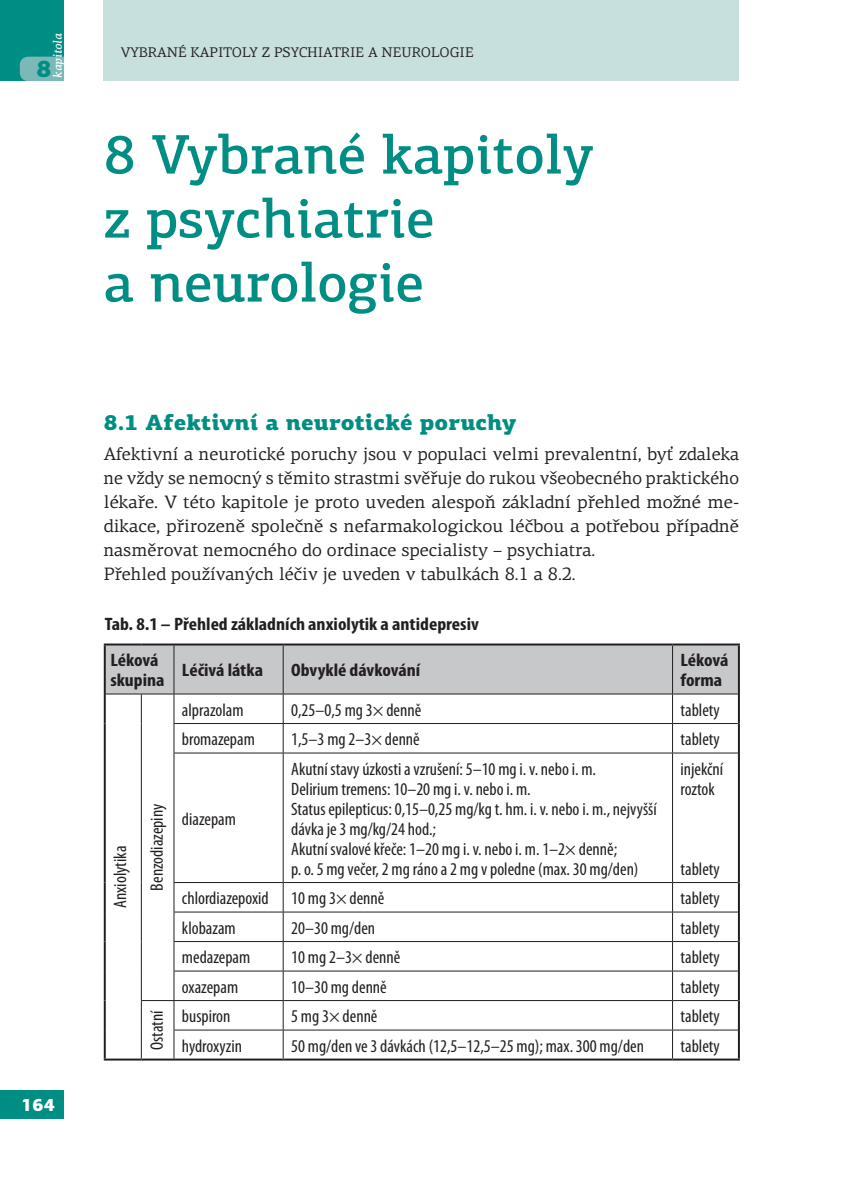
<style>
.page{position:relative;width:843px;height:1194px;background:#fff}
.page>*{position:absolute;margin:0;border:0;box-sizing:border-box;transform-origin:0 0}
.t1{font:500 56px/64px "PF Agora Slab Pro";color:#008d83}
.t2{font:900 24px "PF Agora Slab Pro";color:#008d83}
.t3{font:900 22px "PF Agora Slab Pro";letter-spacing:.005em;color:#008d83}
.t4{font:condensed 18px/20px "Myriad Pro";color:#231f20}
.t5{font:18px/24px "PF Agora Serif Pro";color:#231f20}
.t6{font:700 condensed 18px/35.6px "Myriad Pro";color:#231f20;scale:1.1 1}
.t7{font:900 18px "PF Agora Sans Pro";color:#fff}
.t8{font:14px "PF Agora Serif Pro";color:#231f20}
.t9{font:italic 500 12px "PF Agora Serif Pro";color:#fff}
</style>
<div class="page">
<div style="left:0;top:1090px;width:64px;height:29px;background:#008d83"></div>
<svg style="left:142px;top:753px;width:595px;height:305px"></svg>
<svg style="left:106px;top:645px;width:631px;height:108px"></svg>
<hr style="left:141px;top:753px;width:1px;height:129px;background:#231f20">
<hr style="left:174px;top:753px;width:109px;height:1px;background:#231f20">
<hr style="left:174px;top:753px;width:1px;height:129px;background:#231f20">
<hr style="left:283px;top:753px;width:389px;height:1px;background:#231f20">
<hr style="left:283px;top:753px;width:1px;height:129px;background:#231f20">
<hr style="left:672px;top:753px;width:65px;height:1px;background:#231f20">
<hr style="left:672px;top:753px;width:1px;height:129px;background:#231f20">
<hr style="left:141px;top:882px;width:1px;height:30px;background:#231f20">
<hr style="left:174px;top:882px;width:109px;height:1px;background:#231f20">
<hr style="left:283px;top:882px;width:389px;height:1px;background:#231f20">
<hr style="left:672px;top:882px;width:65px;height:1px;background:#231f20">
<svg style="left:141px;top:912px;width:1px;height:29px"></svg>
<hr style="left:174px;top:912px;width:109px;height:1px;background:#231f20">
<hr style="left:283px;top:912px;width:389px;height:1px;background:#231f20">
<hr style="left:672px;top:912px;width:65px;height:1px;background:#231f20">
<hr style="left:141px;top:941px;width:1px;height:30px;background:#231f20">
<hr style="left:174px;top:941px;width:109px;height:1px;background:#231f20">
<hr style="left:283px;top:941px;width:389px;height:1px;background:#231f20">
<hr style="left:672px;top:941px;width:65px;height:1px;background:#231f20">
<hr style="left:174px;top:971px;width:109px;height:1px;background:#231f20">
<hr style="left:283px;top:971px;width:389px;height:1px;background:#231f20">
<hr style="left:672px;top:971px;width:65px;height:1px;background:#231f20">
<hr style="left:141px;top:1000px;width:33px;height:1px;background:#231f20">
<hr style="left:174px;top:1000px;width:109px;height:1px;background:#231f20">
<hr style="left:283px;top:1000px;width:389px;height:1px;background:#231f20">
<hr style="left:672px;top:1000px;width:65px;height:1px;background:#231f20">
<svg style="left:141px;top:971px;width:1px;height:87px"></svg>
<hr style="left:174px;top:1030px;width:109px;height:1px;background:#231f20">
<svg style="left:174px;top:883px;width:1px;height:175px"></svg>
<hr style="left:283px;top:1030px;width:389px;height:1px;background:#231f20">
<svg style="left:283px;top:883px;width:1px;height:175px"></svg>
<hr style="left:672px;top:1030px;width:65px;height:1px;background:#231f20">
<svg style="left:672px;top:883px;width:1px;height:175px"></svg>
<hr style="left:106px;top:694px;width:35px;height:1px;background:#231f20">
<hr style="left:141px;top:694px;width:33px;height:1px;background:#231f20">
<hr style="left:174px;top:694px;width:109px;height:1px;background:#231f20">
<hr style="left:283px;top:694px;width:389px;height:1px;background:#231f20">
<hr style="left:672px;top:694px;width:65px;height:1px;background:#231f20">
<hr style="left:104px;top:643px;width:37px;height:2px;background:#231f20">
<hr style="left:104px;top:645px;width:2px;height:49px;background:#231f20">
<hr style="left:141px;top:643px;width:33px;height:2px;background:#231f20">
<hr style="left:174px;top:643px;width:109px;height:2px;background:#231f20">
<hr style="left:283px;top:643px;width:389px;height:2px;background:#231f20">
<hr style="left:672px;top:643px;width:67px;height:2px;background:#231f20">
<hr style="left:737px;top:645px;width:2px;height:49px;background:#231f20">
<hr style="left:104px;top:1058px;width:37px;height:2px;background:#231f20">
<hr style="left:141px;top:1058px;width:33px;height:2px;background:#231f20">
<hr style="left:174px;top:1058px;width:109px;height:2px;background:#231f20">
<hr style="left:283px;top:1058px;width:389px;height:2px;background:#231f20">
<hr style="left:672px;top:1058px;width:67px;height:2px;background:#231f20">
<hr style="left:104px;top:694px;width:2px;height:29px;background:#231f20">
<hr style="left:104px;top:723px;width:2px;height:30px;background:#231f20">
<hr style="left:104px;top:753px;width:2px;height:129px;background:#231f20">
<hr style="left:104px;top:882px;width:2px;height:30px;background:#231f20">
<hr style="left:104px;top:912px;width:2px;height:29px;background:#231f20">
<hr style="left:104px;top:941px;width:2px;height:30px;background:#231f20">
<hr style="left:104px;top:971px;width:2px;height:29px;background:#231f20">
<hr style="left:104px;top:1000px;width:2px;height:30px;background:#231f20">
<hr style="left:104px;top:1030px;width:2px;height:28px;background:#231f20">
<hr style="left:737px;top:694px;width:2px;height:29px;background:#231f20">
<hr style="left:737px;top:723px;width:2px;height:30px;background:#231f20">
<hr style="left:737px;top:753px;width:2px;height:129px;background:#231f20">
<hr style="left:737px;top:882px;width:2px;height:30px;background:#231f20">
<hr style="left:737px;top:912px;width:2px;height:29px;background:#231f20">
<hr style="left:737px;top:941px;width:2px;height:30px;background:#231f20">
<hr style="left:737px;top:971px;width:2px;height:29px;background:#231f20">
<hr style="left:737px;top:1000px;width:2px;height:30px;background:#231f20">
<hr style="left:737px;top:1030px;width:2px;height:28px;background:#231f20">
<div style="left:104px;top:0;width:635px;height:81px;background:#c7e0de"></div>
<div style="left:0;top:0;width:64px;height:81px;background:#008d83"></div>
<svg style="left:20px;top:57px;width:44px;height:24px"></svg>
<p class="t9" style="left:50px;top:78px;width:46px;rotate:-90deg">kapitola</p>
<h2 class="t2" style="left:37px;top:53px;width:17px">8</h2>
<p class="t8" style="left:121px;top:44px;width:354px">VYBRANÉ KAPITOLY Z PSYCHIATRIE A NEUROLOGIE</p>
<h1 class="t1" style="left:104px;top:122px;width:491px">8 Vybrané kapitoly z psychiatrie<br>a neurologie</h1>
<p class="t7" style="left:21px;top:1093px;width:35px">164</p>
<p class="t3" style="left:104px;top:407px;width:414px">8.1 Afektivní a neurotické poruchy</p>
<p class="t5" style="left:104px;top:441px;width:636px">Afektivní a neurotické poruchy jsou v populaci velmi prevalentní, byť zdaleka ne vždy se nemocný s těmito strastmi svěřuje do rukou všeobecného praktického lékaře. V této kapitole je proto uveden alespoň základní přehled možné me&shy;dikace, přirozeně společně s nefarmakologickou léčbou a potřebou případně nasměrovat nemocného do ordinace specialisty – psychiatra.<br>Přehled používaných léčiv je uveden v tabulkách 8.1 a 8.2.</p>
<p class="t6" style="left:110px;top:607px;width:336px;text-indent:-6px">Tab. 8.1 – Přehled základních anxiolytik a antidepresiv<br>Léková</p>
<p class="t6" style="left:110px;top:662px;width:51px">skupina</p>
<p class="t6" style="left:182px;top:652px;width:75px">Léčivá látka</p>
<p class="t6" style="left:291px;top:652px;width:119px">Obvyklé dávkování</p>
<p class="t6" style="left:680px;top:650px;width:45px;line-height:20px">Léková forma</p>
<p class="t4" style="left:102px;top:891px;width:88px;line-height:36.6px;text-indent:-17px;rotate:-90deg">Anxiolytika<br>Benzodiazepiny</p>
<p class="t4" style="left:182px;top:700px;width:63px">alprazolam</p>
<p class="t4" style="left:291px;top:700px;width:131px">0,25–0,5 mg 3× denně</p>
<p class="t4" style="left:680px;top:700px;width:41px">tablety</p>
<p class="t4" style="left:182px;top:729px;width:74px">bromazepam</p>
<p class="t4" style="left:291px;top:729px;width:130px">1,5–3 mg 2–3× denně</p>
<p class="t4" style="left:680px;top:729px;width:41px">tablety</p>
<p class="t4" style="left:182px;top:809px;width:55px">diazepam</p>
<p class="t4" style="left:291px;top:759px;width:367px">Akutní stavy úzkosti a vzrušení: 5–10 mg i. v. nebo i. m.<br>Delirium tremens: 10–20 mg i. v. nebo i. m.<br>Status epilepticus: 0,15–0,25 mg/kg t. hm. i. v. nebo i. m., nejvyšší dávka je 3 mg/kg/24 hod.;<br>Akutní svalové křeče: 1–20 mg i. v. nebo i. m. 1–2× denně;<br>p. o. 5 mg večer, 2 mg ráno a 2 mg v poledne (max. 30 mg/den)</p>
<p class="t4" style="left:680px;top:759px;width:44px">injekční roztok</p>
<p class="t4" style="left:680px;top:859px;width:41px">tablety</p>
<p class="t4" style="left:182px;top:888px;width:204px">chlordiazepoxid 10 mg 3× denně</p>
<p class="t4" style="left:680px;top:888px;width:41px">tablety</p>
<p class="t4" style="left:182px;top:918px;width:55px">klobazam</p>
<p class="t4" style="left:291px;top:918px;width:85px">20–30 mg/den</p>
<p class="t4" style="left:680px;top:918px;width:41px">tablety</p>
<p class="t4" style="left:182px;top:947px;width:70px">medazepam</p>
<p class="t4" style="left:291px;top:947px;width:111px">10 mg 2–3× denně</p>
<p class="t4" style="left:680px;top:947px;width:41px">tablety</p>
<p class="t4" style="left:182px;top:977px;width:58px">oxazepam</p>
<p class="t4" style="left:291px;top:977px;width:97px">10–30 mg denně</p>
<p class="t4" style="left:680px;top:977px;width:41px">tablety</p>
<p class="t4" style="left:147px;top:1050px;width:41px;rotate:-90deg">Ostatní</p>
<p class="t4" style="left:182px;top:1006px;width:50px">buspiron</p>
<p class="t4" style="left:291px;top:1006px;width:88px">5 mg 3× denně</p>
<p class="t4" style="left:680px;top:1006px;width:41px">tablety</p>
<p class="t4" style="left:182px;top:1036px;width:62px">hydroxyzin</p>
<p class="t4" style="left:291px;top:1036px;width:354px">50 mg/den ve 3 dávkách (12,5–12,5–25 mg); max. 300 mg/den</p>
<p class="t4" style="left:680px;top:1036px;width:41px">tablety</p>
</div>
